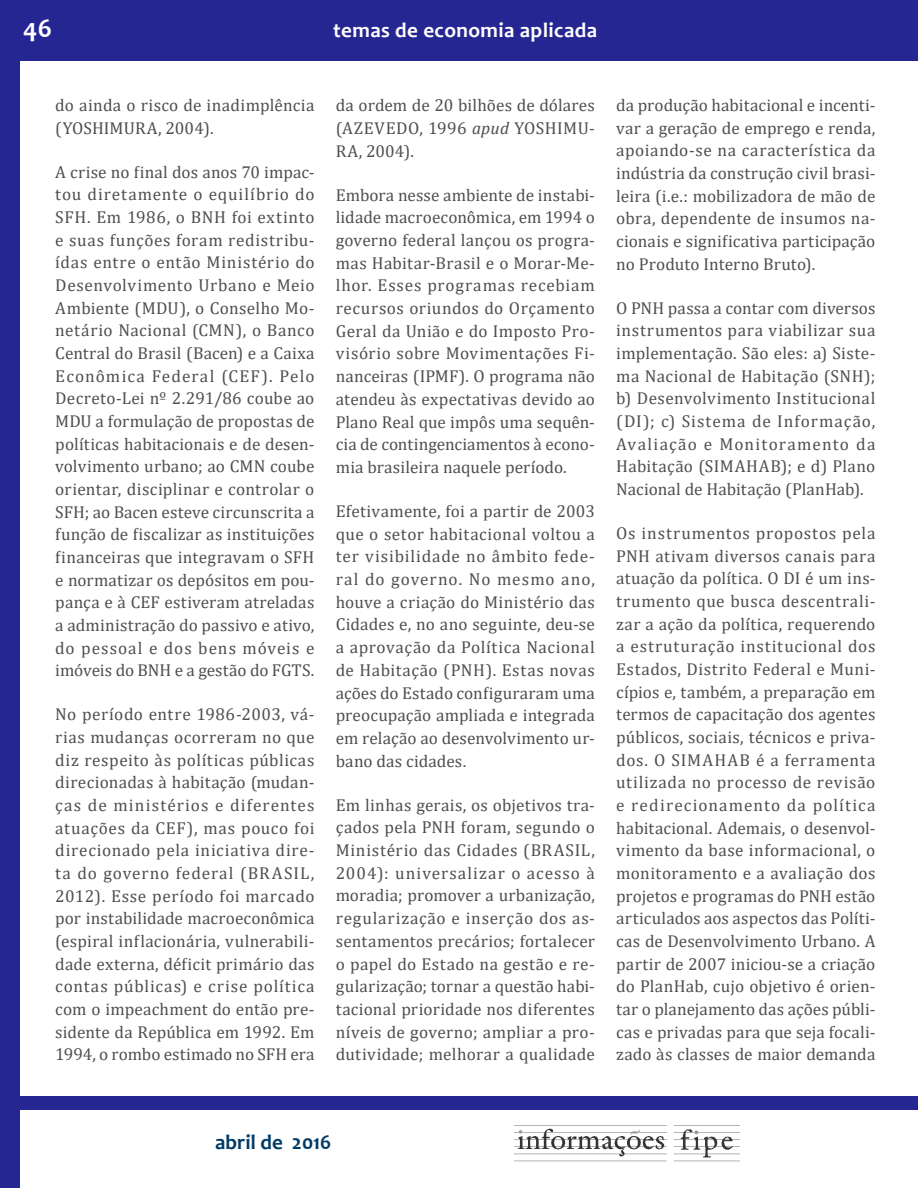
<style>
.page{position:relative;width:918px;height:1188px;background:#fff}
.page>*{position:absolute;margin:0;border:0;box-sizing:border-box;transform-origin:0 0}
.t1{font:700 27px "Candara";color:#fff}
.t2{font:700 21px "Candara";letter-spacing:.02em;color:#fff}
.t3{font:700 21px "Candara";color:#003b68}
.t4{font:17.25px/22.6px "Cambria";letter-spacing:.01em;color:#4e4f50;text-align:justify}
.s1{font-style:italic}
</style>
<div class="page">
<div style="left:0;top:0;width:20px;height:1188px;background:#262693"></div>
<div style="left:0;top:0;width:918px;height:61px;background:#262693"></div>
<div style="left:15px;top:1097px;width:903px;height:13px;background:#262693"></div>
<img style="left:514px;top:1125px;width:225px;height:37px">
<h1 class="t1" style="left:23px;top:12px;width:30px">46</h1>
<p class="t2" style="left:333px;top:17px;width:265px">temas de economia aplicada</p>
<p class="t4" style="left:55px;top:94px;width:261px">do ainda o risco de inadimplência (YOSHIMURA, 2004).</p>
<p class="t4" style="left:55px;top:161px;width:261px">A crise no final dos anos 70 impac&shy;tou diretamente o equilíbrio do SFH. Em 1986, o BNH foi extinto e suas funções foram redistribu&shy;ídas entre o então Ministério do Desenvolvimento Urbano e Meio Ambiente (MDU), o Conselho Mo&shy;netário Nacional (CMN), o Banco Central do Brasil (Bacen) e a Caixa Econômica Federal (CEF). Pelo Decreto-Lei nº 2.291/86 coube ao MDU a formulação de propostas de políticas habitacionais e de desen&shy;volvimento urbano; ao CMN coube orientar, disciplinar e controlar o SFH; ao Bacen esteve circunscrita a função de fiscalizar as instituições financeiras que integravam o SFH e normatizar os depósitos em pou&shy;pança e à CEF estiveram atreladas a administração do passivo e ativo, do pessoal e dos bens móveis e imóveis do BNH e a gestão do FGTS.</p>
<p class="t4" style="left:55px;top:703px;width:261px">No período entre 1986-2003, vá&shy;rias mudanças ocorreram no que diz respeito às políticas públicas direcionadas à habitação (mudan&shy;ças de ministérios e diferentes atuações da CEF), mas pouco foi direcionado pela iniciativa dire&shy;ta do governo federal (BRASIL, 2012). Esse período foi marcado por instabilidade macroeconômica (espiral inflacionária, vulnerabili&shy;dade externa, déficit primário das contas públicas) e crise política com o impeachment do então pre&shy;sidente da República em 1992. Em 1994, o rombo estimado no SFH era</p>
<p class="t4" style="left:336px;top:94px;width:261px">da ordem de 20 bilhões de dólares (AZEVEDO, 1996 <span class="s1">apud</span> YOSHIMU-RA, 2004).</p>
<p class="t4" style="left:336px;top:183px;width:261px">Embora nesse ambiente de instabi&shy;lidade macroeconômica, em 1994 o governo federal lançou os progra&shy;mas Habitar-Brasil e o Morar-Me&shy;lhor. Esses programas recebiam recursos oriundos do Orçamento Geral da União e do Imposto Pro&shy;visório sobre Movimentações Fi&shy;nanceiras (IPMF). O programa não atendeu às expectativas devido ao Plano Real que impôs uma sequên&shy;cia de contingenciamentos à econo&shy;mia brasileira naquele período.</p>
<p class="t4" style="left:336px;top:500px;width:261px">Efetivamente, foi a partir de 2003 que o setor habitacional voltou a ter visibilidade no âmbito fede&shy;ral do governo. No mesmo ano, houve a criação do Ministério das Cidades e, no ano seguinte, deu-se a aprovação da Política Nacional de Habitação (PNH). Estas novas ações do Estado configuraram uma preocupação ampliada e integrada em relação ao desenvolvimento ur&shy;bano das cidades.</p>
<p class="t4" style="left:336px;top:793px;width:261px">Em linhas gerais, os objetivos tra&shy;çados pela PNH foram, segundo o Ministério das Cidades (BRASIL, 2004): universalizar o acesso à moradia; promover a urbanização, regularização e inserção dos as&shy;sentamentos precários; fortalecer o papel do Estado na gestão e re&shy;gularização; tornar a questão habi&shy;tacional prioridade nos diferentes níveis de governo; ampliar a pro&shy;dutividade; melhorar a qualidade</p>
<p class="t4" style="left:616px;top:94px;width:261px">da produção habitacional e incenti&shy;var a geração de emprego e renda, apoiando-se na característica da indústria da construção civil brasi&shy;leira (i.e.: mobilizadora de mão de obra, dependente de insumos na&shy;cionais e significativa participação no Produto Interno Bruto).</p>
<p class="t4" style="left:616px;top:296px;width:261px">O PNH passa a contar com diversos instrumentos para viabilizar sua implementação. São eles: a) Siste&shy;ma Nacional de Habitação (SNH); b) Desenvolvimento Institucional (DI); c) Sistema de Informação, Avaliação e Monitoramento da Habitação (SIMAHAB); e d) Plano Nacional de Habitação (PlanHab).</p>
<p class="t4" style="left:616px;top:522px;width:261px">Os instrumentos propostos pela PNH ativam diversos canais para atuação da política. O DI é um ins&shy;trumento que busca descentrali&shy;zar a ação da política, requerendo a estruturação institucional dos Estados, Distrito Federal e Muni&shy;cípios e, também, a preparação em termos de capacitação dos agentes públicos, sociais, técnicos e priva&shy;dos. O SIMAHAB é a ferramenta utilizada no processo de revisão e redirecionamento da política habitacional. Ademais, o desenvol&shy;vimento da base informacional, o monitoramento e a avaliação dos projetos e programas do PNH estão articulados aos aspectos das Políti&shy;cas de Desenvolvimento Urbano. A partir de 2007 iniciou-se a criação do PlanHab, cujo objetivo é orien&shy;tar o planejamento das ações públi&shy;cas e privadas para que seja focali&shy;zado às classes de maior demanda</p>
<p class="t3" style="left:215px;top:1129px;width:118px">abril de 2016</p>
</div>
